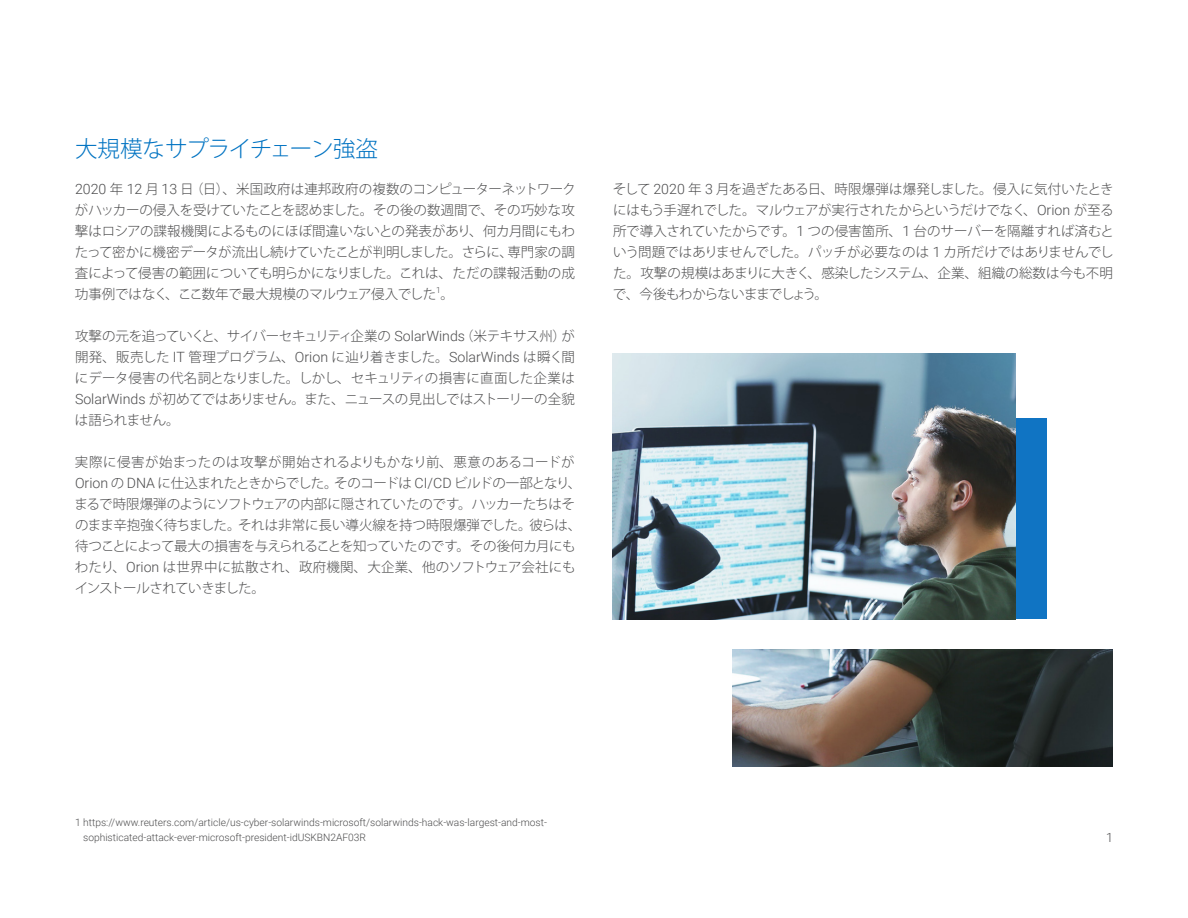
<style>
.page{position:relative;width:1188px;height:918px;background:#fff}
.page>*{position:absolute;margin:0;border:0;box-sizing:border-box;transform-origin:0 0}
.t1{font:300 22.5px "Koz Go Pro";letter-spacing:-.05em;color:#0073c2}
.t2{font:300 13.5px/21px "Koz Go Pro";letter-spacing:-.025em;color:#4c4c4d;text-align:justify}
.t3{font:300 12.6px "Roboto";color:#4c4c4d}
.t4{font:300 10.2px/15px "Roboto";color:#4c4c4d}
.t5{font:300 8.25px "Roboto";color:#4c4c4d}
.s1{font-family:"Roboto";font-size:14.1px}
</style>
<div class="page">
<div style="left:629px;top:418px;width:418px;height:202px;background:#1074c3"></div>
<img style="left:613px;top:353px;width:403px;height:267px">
<img style="left:732px;top:650px;width:381px;height:116px">
<h1 class="t1" style="left:75px;top:134px;width:305px">大規模なサプライチェーン強盗</h1>
<p class="t2" style="left:75px;top:179px;width:502px"><span class="s1">2020</span> 年 <span class="s1">12</span> 月 <span class="s1">13</span> 日（日）、米国政府は連邦政府の複数のコンピューターネットワークがハッカーの侵入を受けていたことを認めました。その後の数週間で、その巧妙な攻撃はロシアの諜報機関によるものにほぼ間違いないとの発表があり、何カ月間にもわたって密かに機密データが流出し続けていたことが判明しました。さらに、専門家の調査によって侵害の範囲についても明らかになりました。これは、ただの諜報活動の成功事例ではなく、ここ数年で最大規模のマルウェア侵入でした。</p>
<p class="t5" style="left:436px;top:284px;width:6px">1</p>
<p class="t2" style="left:75px;top:326px;width:501px">攻撃の元を追っていくと、サイバーセキュリティ企業の <span class="s1">SolarWinds</span>（米テキサス州）が開発、販売した <span class="s1">IT</span> 管理プログラム、<span class="s1">Orion</span> に辿り着きました。<span class="s1">SolarWinds</span> は瞬く間にデータ侵害の代名詞となりました。しかし、セキュリティの損害に直面した企業は<span class="s1">SolarWinds</span> が初めてではありません。また、ニュースの見出しではストーリーの全貌は語られません。</p>
<p class="t2" style="left:74px;top:452px;width:508px;text-align:left">実際に侵害が始まったのは攻撃が開始されるよりもかなり前、悪意のあるコードが<span class="s1">Orion</span> の <span class="s1">DNA</span> に仕込まれたときからでした。そのコードは <span class="s1">CI/CD</span> ビルドの一部となり、まるで時限爆弾のようにソフトウェアの内部に隠されていたのです。ハッカーたちはそのまま辛抱強く待ちました。それは非常に長い導火線を持つ時限爆弾でした。彼らは、待つことによって最大の損害を与えられることを知っていたのです。その後何カ月にもわたり、<span class="s1">Orion</span> は世界中に拡散され、政府機関、大企業、他のソフトウェア会社にもインストールされていきました。</p>
<p class="t2" style="left:613px;top:179px;width:503px">そして <span class="s1">2020</span> 年 <span class="s1">3</span> 月を過ぎたある日、時限爆弾は爆発しました。侵入に気付いたときにはもう手遅れでした。マルウェアが実行されたからというだけでなく、<span class="s1">Orion</span> が至る所で導入されていたからです。<span class="s1">1</span> つの侵害箇所、<span class="s1">1</span> 台のサーバーを隔離すれば済むという問題ではありませんでした。パッチが必要なのは <span class="s1">1</span> カ所だけではありませんでした。攻撃の規模はあまりに大きく、感染したシステム、企業、組織の総数は今も不明で、今後もわからないままでしょう。</p>
<p class="t4" style="left:83px;top:814px;width:465px;text-indent:-8px">1 https://www.reuters.com/article/us-cyber-solarwinds-microsoft/solarwinds-hack-was-largest-and-most&shy;sophisticated-attack-ever-microsoft-president-idUSKBN2AF03R</p>
<p class="t3" style="left:1106px;top:829px;width:8px">1</p>
</div>
